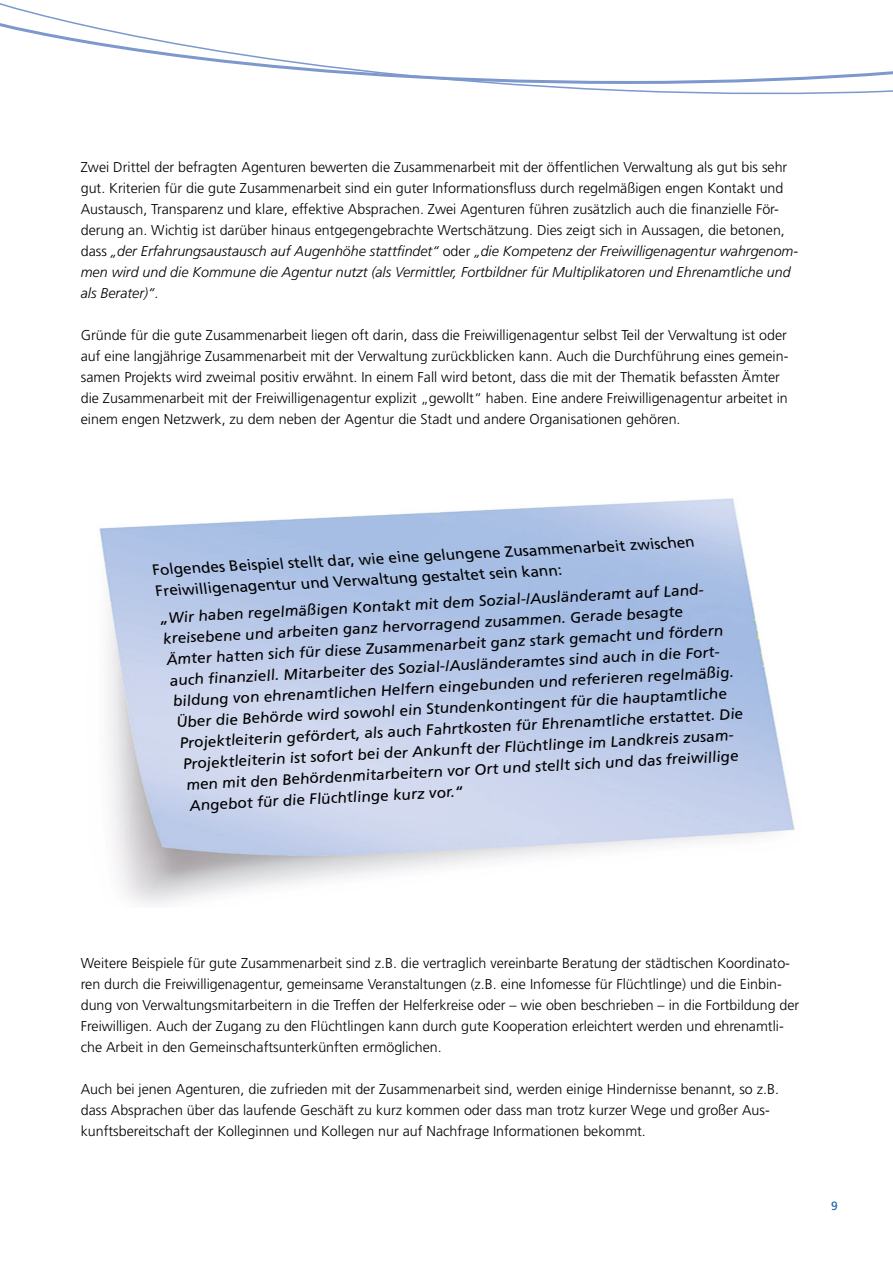
<style>
.page{position:relative;width:893px;height:1263px;background:#fff}
.page>*{position:absolute;margin:0;border:0;box-sizing:border-box;transform-origin:0 0}
.t1{font:italic 15px "Frutiger LT Std";color:#000}
.t2{font:15px/21px "Frutiger LT Std";color:#000}
.t3{font:300 14.25px/21px "Frutiger LT Std";color:#000}
.t4{font:12px "Frutiger LT Std";color:#1362aa}
.s1{font-style:italic}
</style>
<div class="page">
<svg style="left:0;top:3px;width:893px;height:92px"></svg>
<p class="t3" style="left:81px;top:157px;width:719px">Zwei Drittel der befragten Agenturen bewerten die Zusammenarbeit mit der öffentlichen Verwaltung als gut bis sehr gut. Kriterien für die gute Zusammenarbeit sind ein guter Informationsfluss durch regelmäßigen engen Kontakt und Austausch, Transparenz und klare, effektive Absprachen. Zwei Agenturen führen zusätzlich auch die finanzielle För&shy;derung an. Wichtig ist darüber hinaus entgegengebrachte Wertschätzung. Dies zeigt sich in Aussagen, die betonen, dass <span class="s1">„der Erfahrungsaustausch auf Augenhöhe stattfindet“</span> oder <span class="s1">„die Kompetenz der Freiwilligenagentur wahrgenom&shy;men wird und die Kommune die Agentur nutzt (als Vermittler, Fortbildner für Multiplikatoren und Ehrenamtliche und als Berater)“</span>.</p>
<p class="t3" style="left:81px;top:325px;width:709px">Gründe für die gute Zusammenarbeit liegen oft darin, dass die Freiwilligenagentur selbst Teil der Verwaltung ist oder auf eine langjährige Zusammenarbeit mit der Verwaltung zurückblicken kann. Auch die Durchführung eines gemein&shy;samen Projekts wird zweimal positiv erwähnt. In einem Fall wird betont, dass die mit der Thematik befassten Ämter die Zusammenarbeit mit der Freiwilligenagentur explizit „gewollt“ haben. Eine andere Freiwilligenagentur arbeitet in einem engen Netzwerk, zu dem neben der Agentur die Stadt und andere Organisationen gehören.</p>
<p class="t2" style="left:152px;top:560px;width:545px;rotate:-3deg">Folgendes Beispiel stellt dar, wie eine gelungene Zusammenarbeit zwischen<br>Freiwilligenagentur und Verwaltung gestaltet sein kann:</p>
<p class="t1" style="left:160px;top:609px;width:548px;rotate:-3deg">„Wir haben regelmäßigen Kontakt mit dem Sozial-/Ausländeramt auf Land-</p>
<p class="t1" style="left:163px;top:630px;width:522px;rotate:-3deg">kreisebene und arbeiten ganz hervorragend zusammen. Gerade besagte</p>
<p class="t1" style="left:166px;top:651px;width:559px;rotate:-3deg">Ämter hatten sich für diese Zusammenarbeit ganz stark gemacht und fördern</p>
<p class="t1" style="left:170px;top:672px;width:554px;rotate:-3deg">auch finanziell. Mitarbeiter des Sozial-/Ausländeramtes sind auch in die Fort-</p>
<p class="t1" style="left:173px;top:692px;width:563px;rotate:-3deg">bildung von ehrenamtlichen Helfern eingebunden und referieren regelmäßig.</p>
<p class="t1" style="left:176px;top:713px;width:553px;rotate:-3deg">Über die Behörde wird sowohl ein Stundenkontingent für die hauptamtliche</p>
<p class="t1" style="left:180px;top:734px;width:566px;rotate:-3deg">Projektleiterin gefördert, als auch Fahrtkosten für Ehrenamtliche erstattet. Die</p>
<p class="t1" style="left:183px;top:755px;width:555px;rotate:-3deg">Projektleiterin ist sofort bei der Ankunft der Flüchtlinge im Landkreis zusam-</p>
<p class="t1" style="left:186px;top:776px;width:554px;rotate:-3deg">men mit den Behördenmitarbeitern vor Ort und stellt sich und das freiwillige</p>
<p class="t1" style="left:190px;top:797px;width:276px;rotate:-3deg">Angebot für die Flüchtlinge kurz vor.“</p>
<p class="t3" style="left:81px;top:952px;width:720px">Weitere Beispiele für gute Zusammenarbeit sind z.B. die vertraglich vereinbarte Beratung der städtischen Koordinato&shy;ren durch die Freiwilligenagentur, gemeinsame Veranstaltungen (z.B. eine Infomesse für Flüchtlinge) und die Einbin&shy;dung von Verwaltungsmitarbeitern in die Treffen der Helferkreise oder – wie oben beschrieben – in die Fortbildung der Freiwilligen. Auch der Zugang zu den Flüchtlingen kann durch gute Kooperation erleichtert werden und ehrenamtli&shy;che Arbeit in den Gemeinschaftsunterkünften ermöglichen.</p>
<p class="t3" style="left:81px;top:1078px;width:700px">Auch bei jenen Agenturen, die zufrieden mit der Zusammenarbeit sind, werden einige Hindernisse benannt, so z.B. dass Absprachen über das laufende Geschäft zu kurz kommen oder dass man trotz kurzer Wege und großer Aus&shy;kunftsbereitschaft der Kolleginnen und Kollegen nur auf Nachfrage Informationen bekommt.</p>
<p class="t4" style="left:831px;top:1199px;width:8px">9</p>
</div>
